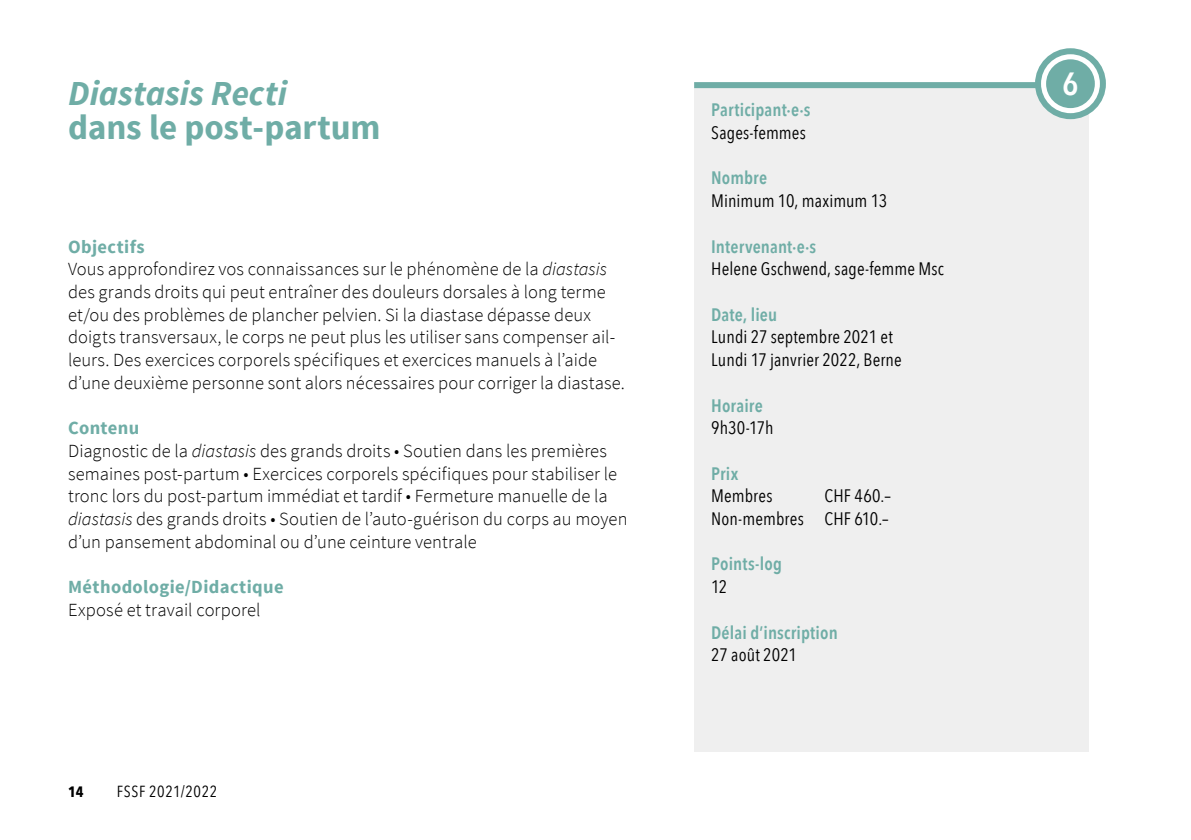
<style>
.page{position:relative;width:1191px;height:840px;background:#fff}
.page>*{position:absolute;margin:0;border:0;box-sizing:border-box;transform-origin:0 0}
.t1{font:700 35px "Source Sans Pro";letter-spacing:-.005em;color:#6fada6}
.t2{font:italic 700 35px "Source Sans Pro";color:#6fada6}
.t3{font:600 32px "Avenir Next Condensed";color:#fff}
.t4{font:300 18.4px/22.6px "Source Sans Pro";letter-spacing:.005em;color:#000}
.t5{font:700 18.4px "Source Sans Pro";letter-spacing:.02em;color:#6fada6}
.t6{font:18px/22.6px "Avenir Next Condensed";letter-spacing:.01em;color:#000}
.t7{font:600 18px "Avenir Next Condensed";letter-spacing:.01em;color:#6fada6}
.t8{font:16px "Avenir Next Condensed";letter-spacing:.03em;color:#000}
.t9{font:700 15px "Avenir Next Condensed";color:#000}
.s1{font-weight:700;color:#6fada6}
.s2{font-style:italic}
</style>
<div class="page">
<div style="left:694px;top:82px;width:395px;height:669px;background:#efefef"></div>
<div style="left:694px;top:82px;width:361px;height:6px;background:#6fada6"></div>
<svg style="left:1038px;top:51px;width:65px;height:65px"></svg>
<div style="left:1035px;top:48px;width:71px;height:71px;border:6px solid #6fada6;border-radius:50%"></div>
<div style="left:1046px;top:59px;width:48px;height:49px;background:#6fada6;border-radius:50%"></div>
<h1 class="t2" style="left:68px;top:71px;width:220px">Diastasis Recti</h1>
<h1 class="t1" style="left:68px;top:105px;width:314px">dans le post-partum</h1>
<p class="t4" style="left:68px;top:235px;width:558px"><span class="s1">Objectifs<br></span>Vous approfondirez vos connaissances sur le phénomène de la <span class="s2">diastasis </span>des grands droits qui peut entraîner des douleurs dorsales à long terme et/ou des problèmes de plancher pelvien. Si la diastase dépasse deux doigts transversaux, le corps ne peut plus les utiliser sans compenser ail&shy;leurs. Des exercices corporels spécifiques et exercices manuels à l’aide d’une deuxième personne sont alors nécessaires pour corriger la diastase.</p>
<p class="t4" style="left:68px;top:416px;width:561px"><span class="s1">Contenu<br></span>Diagnostic de la <span class="s2">diastasis</span> des grands droits • Soutien dans les premières semaines post-partum • Exercices corporels spécifiques pour stabiliser le tronc lors du post-partum immédiat et tardif • Fermeture manuelle de la <span class="s2">diastasis</span> des grands droits • Soutien de l’auto-guérison du corps au moyen d’un pansement abdominal ou d’une ceinture ventrale</p>
<p class="t5" style="left:68px;top:575px;width:217px">Méthodologie/Didactique</p>
<p class="t4" style="left:68px;top:598px;width:194px">Exposé et travail corporel</p>
<p class="t9" style="left:68px;top:782px;width:17px">14</p>
<p class="t8" style="left:117px;top:777px;width:102px">FSSF 2021/2022</p>
<p class="t7" style="left:711px;top:94px;width:101px">Participant·e·s</p>
<p class="t6" style="left:711px;top:120px;width:96px">Sages-femmes</p>
<p class="t7" style="left:711px;top:162px;width:57px">Nombre</p>
<p class="t6" style="left:711px;top:188px;width:177px">Minimum 10, maximum 13</p>
<p class="t7" style="left:711px;top:230px;width:106px">Intervenant·e·s</p>
<p class="t6" style="left:711px;top:257px;width:234px">Helene Gschwend, sage-femme Msc</p>
<p class="t7" style="left:711px;top:298px;width:68px">Date, lieu</p>
<p class="t6" style="left:711px;top:325px;width:192px">Lundi 27 septembre 2021 et<br>Lundi 17 janvrier 2022, Berne</p>
<p class="t7" style="left:711px;top:389px;width:53px">Horaire</p>
<p class="t6" style="left:711px;top:415px;width:64px">9h30-17h</p>
<p class="t7" style="left:711px;top:457px;width:29px">Prix</p>
<p class="t6" style="left:711px;top:483px;width:63px">Membres</p>
<p class="t6" style="left:711px;top:483px;width:181px;text-align:right">CHF 460.–<br>Non-membres CHF 610.–</p>
<p class="t7" style="left:711px;top:548px;width:72px">Points-log</p>
<p class="t6" style="left:711px;top:574px;width:18px">12</p>
<p class="t7" style="left:711px;top:616px;width:128px">Délai d’inscription</p>
<p class="t6" style="left:711px;top:642px;width:87px">27 août 2021</p>
<h2 class="t3" style="left:1062px;top:56px;width:17px">6</h2>
</div>
